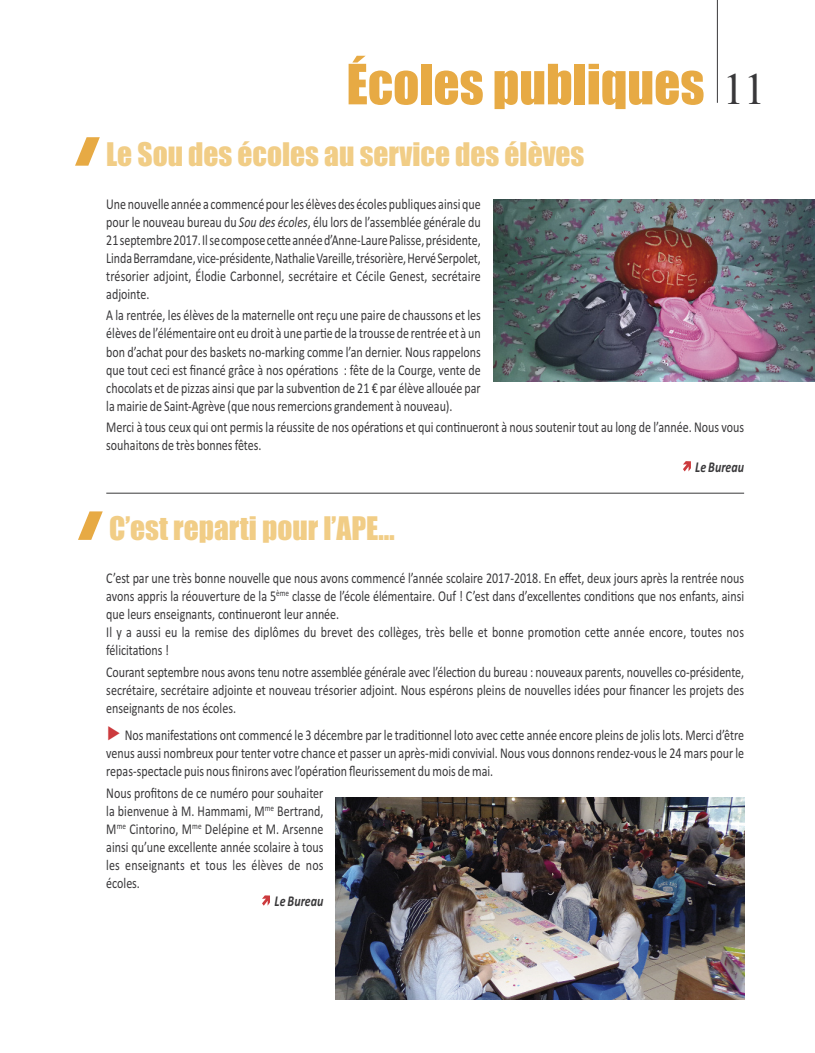
<style>
.page{position:relative;width:815px;height:1053px;background:#fff}
.page>*{position:absolute;margin:0;border:0;box-sizing:border-box;transform-origin:0 0}
.t1{font:51.25px "Impact";color:#e7aa44}
.t2{font:30px "Impact";color:#f1cd86}
.t3{font:15px/18px "Calibri";color:#39383a;text-align:justify;scale:.8 1}
.t4{font:italic 700 15px "Calibri";color:#39383a;scale:.8 1}
.s1{font-family:"Times New Roman";font-size:45px;color:#39383a}
.s2{font-style:italic}
.s3{font-family:"Arial";font-size:20px;color:#cc3a3d}
</style>
<div class="page">
<hr style="left:717px;top:0;width:1px;height:103px;background:#39383a">
<svg style="left:683px;top:461px;width:8px;height:10px"></svg>
<hr style="left:106px;top:493px;width:638px;height:1px;background:#39383a">
<svg style="left:78px;top:511px;width:25px;height:29px"></svg>
<svg style="left:75px;top:137px;width:25px;height:29px"></svg>
<img style="left:493px;top:200px;width:322px;height:181px">
<img style="left:336px;top:797px;width:408px;height:202px">
<svg style="left:262px;top:895px;width:8px;height:10px"></svg>
<h1 class="t1" style="left:346px;top:57px;width:421px">Écoles publiques <span class="s1">11</span></h1>
<h2 class="t2" style="left:106px;top:138px;width:480px">Le Sou des écoles au service des élèves</h2>
<p class="t3" style="left:106px;top:195px;width:470px">Une nouvelle année a commencé pourles élèves des écoles publiques ainsi que pour le nouveau bureau du <span class="s2">Sou des écoles</span>, élu lors de l’assemblée générale du 21septembre2017.Ilsecomposecetteannéed’Anne-LaurePalisse,présidente, LindaBerramdane,vice-présidente,NathalieVareille,trésorière,HervéSerpolet, trésorier adjoint, Élodie Carbonnel, secrétaire et Cécile Genest, secrétaire adjointe.</p>
<p class="t3" style="left:106px;top:306px;width:470px">A la rentrée, les élèves de la maternelle ont reçu une paire de chaussons et les élèves de l’élémentaire ont eu droit à une partie de la trousse de rentrée et à un bon d’achat pour des baskets no-marking comme l’an dernier. Nous rappelons que tout ceci est financé grâce à nos opérations : fête de la Courge, vente de chocolats et de pizzas ainsi que par la subvention de 21 € par élève allouée par la mairie de Saint-Agrève (que nous remercions grandement à nouveau).</p>
<p class="t3" style="left:106px;top:418px;width:799px">Merci à tous ceux qui ont permis la réussite de nos opérations et qui continueront à nous soutenir tout au long de l’année. Nous vous souhaitons de très bonnes fêtes.</p>
<p class="t4" style="left:695px;top:457px;width:63px">Le Bureau</p>
<h2 class="t2" style="left:109px;top:512px;width:287px">C’est reparti pour l’APE…</h2>
<p class="t3" style="left:106px;top:569px;width:799px;text-align:left">C’est par une très bonne nouvelle que nous avons commencé l’année scolaire 2017-2018. En effet, deux jours après la rentrée nous avons appris la réouverture de la 5<sup>ème</sup> classe de l’école élémentaire. Ouf ! C’est dans d’excellentes conditions que nos enfants, ainsi que leurs enseignants, continueront leur année.<br>Il y a aussi eu la remise des diplômes du brevet des collèges, très belle et bonne promotion cette année encore, toutes nos félicitations !</p>
<p class="t3" style="left:106px;top:662px;width:799px">Courant septembre nous avons tenu notre assemblée générale avec l’élection du bureau : nouveaux parents, nouvelles co-présidente, secrétaire, secrétaire adjointe et nouveau trésorier adjoint. Nous espérons pleins de nouvelles idées pour financer les projets des enseignants de nos écoles.</p>
<p class="t3" style="left:106px;top:725px;width:799px"><span class="s3">►</span> Nos manifestations ont commencé le 3 décembre par le traditionnel loto avec cette année encore pleins de jolis lots. Merci d’être venus aussi nombreux pour tenter votre chance et passer un après-midi convivial. Nous vous donnons rendez-vous le 24 mars pour le repas-spectacle puis nous finirons avec l’opération fleurissement du mois de mai.</p>
<p class="t3" style="left:106px;top:783px;width:273px">Nous profitons de ce numéro pour souhaiter la bienvenue à M. Hammami, M<sup>me</sup> Bertrand, M<sup>me</sup> Cintorino, M<sup>me</sup> Delépine et M. Arsenne ainsi qu’une excellente année scolaire à tous les enseignants et tous les élèves de nos écoles.</p>
<p class="t4" style="left:275px;top:891px;width:63px">Le Bureau</p>
</div>
